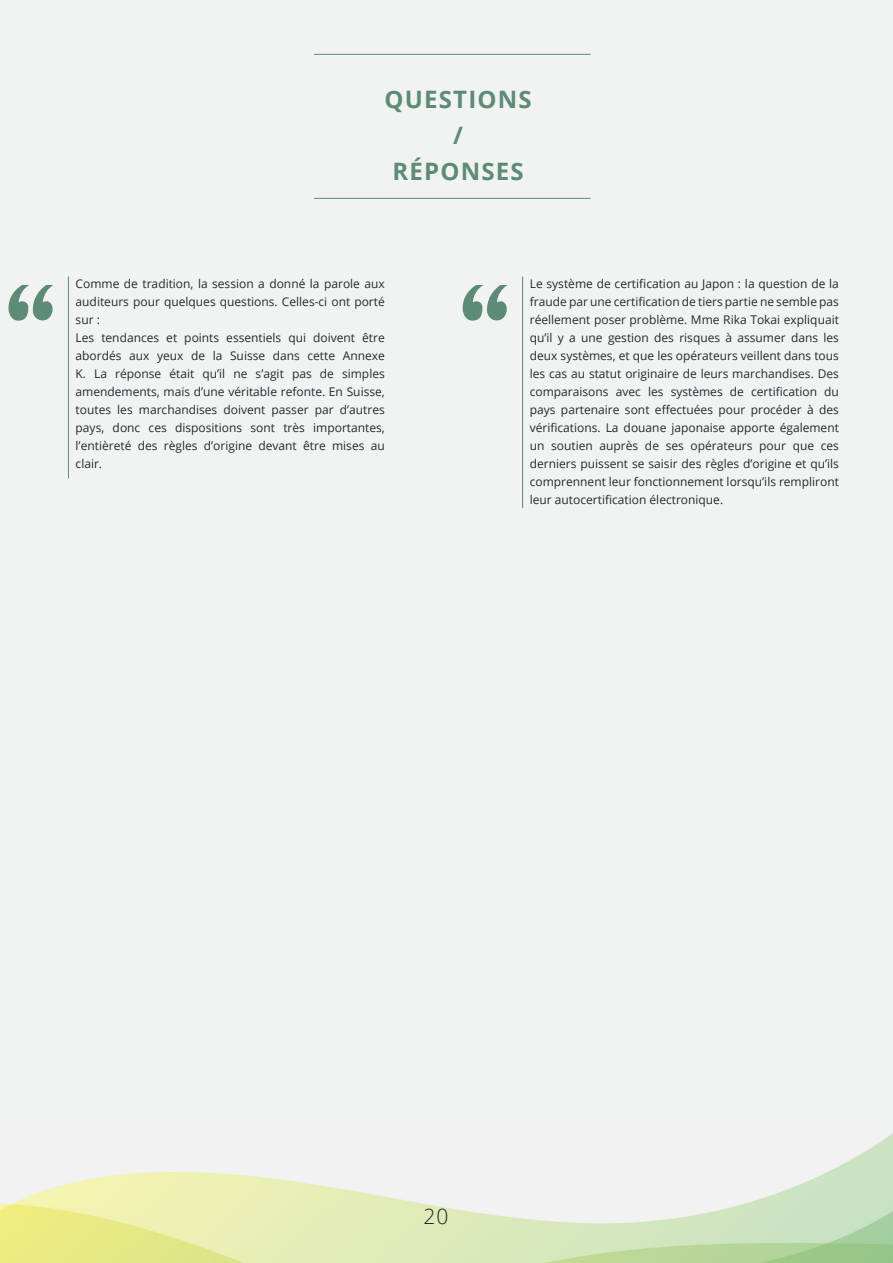
<style>
.page{position:relative;width:893px;height:1263px;background:#f1f2f2}
.page>*{position:absolute;margin:0;border:0;box-sizing:border-box;transform-origin:0 0}
.Chapter_Title_-_Alig{font:700 24px "Open Sans";letter-spacing:.05em;color:#5e8b75}
.Large_Title{font:300 21px "Open Sans";color:#252a31}
.Body_Text{font:12px/18px "Open Sans";color:#252a31;text-align:justify}
</style>
<div class="page">
<hr style="left:314px;top:54px;width:277px;height:1px;background:#5e8b75">
<hr style="left:314px;top:198px;width:277px;height:1px;background:#5e8b75">
<hr style="left:68px;top:276px;width:1px;height:202px;background:#5e8b75">
<svg style="left:9px;top:285px;width:44px;height:36px"></svg>
<hr style="left:522px;top:276px;width:1px;height:232px;background:#5e8b75">
<svg style="left:463px;top:285px;width:45px;height:36px"></svg>
<img style="left:0;top:1133px;width:893px;height:130px">
<p class="Chapter_Title_-_Alig" style="left:385px;top:82px;width:149px">QUESTIONS</p>
<p class="Chapter_Title_-_Alig" style="left:453px;top:118px;width:11px">/</p>
<p class="Chapter_Title_-_Alig" style="left:392px;top:154px;width:133px">RÉPONSES</p>
<p class="Body_Text" style="left:76px;top:274px;width:311px">Comme de tradition, la session a donné la parole aux auditeurs pour quelques questions. Celles-ci ont porté sur :</p>
<p class="Body_Text" style="left:76px;top:328px;width:311px">Les tendances et points essentiels qui doivent être abordés aux yeux de la Suisse dans cette Annexe K. La réponse était qu’il ne s’agit pas de simples amendements, mais d’une véritable refonte. En Suisse, toutes les marchandises doivent passer par d’autres pays, donc ces dispositions sont très importantes, l’entièreté des règles d’origine devant être mises au clair.</p>
<p class="Body_Text" style="left:530px;top:274px;width:311px">Le système de certification au Japon : la question de la fraude par une certification de tiers partie ne semble pas réellement poser problème. Mme Rika Tokai expliquait qu’il y a une gestion des risques à assumer dans les deux systèmes, et que les opérateurs veillent dans tous les cas au statut originaire de leurs marchandises. Des comparaisons avec les systèmes de certification du pays partenaire sont effectuées pour procéder à des vérifications. La douane japonaise apporte également un soutien auprès de ses opérateurs pour que ces derniers puissent se saisir des règles d’origine et qu’ils comprennent leur fonctionnement lorsqu’ils rempliront leur autocertification électronique.</p>
<p class="Large_Title" style="left:423px;top:1202px;width:27px">20</p>
</div>
